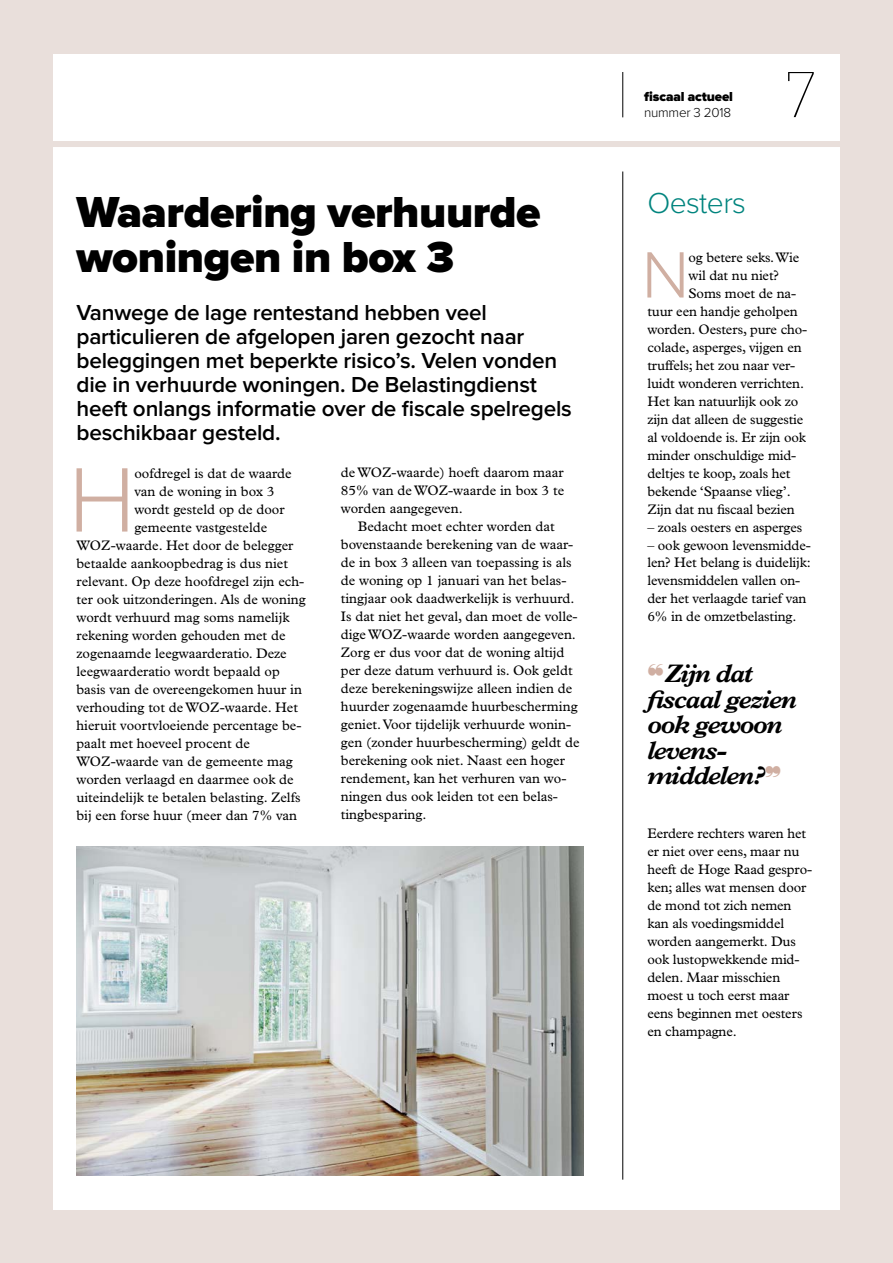
<style>
.page{position:relative;width:893px;height:1263px;background:#e9dfdb}
.page>*{position:absolute;margin:0;border:0;box-sizing:border-box;transform-origin:0 0}
.t1{font:300 94.8px "Proxima Nova";color:#d0afa2}
.t2{font:300 67.8px "Proxima Nova";color:#d0afa2}
.t3{font:100 63px "Glypha LT Std";color:#000}
.t4{font:900 45px/45px "Proxima Nova";letter-spacing:-.01em;color:#000}
.t5{font:300 30px "Proxima Nova";letter-spacing:-.02em;color:#00847e}
.t6{font:italic 700 25.5px/25.5px "Plantin Std";letter-spacing:-.05em;color:#000}
.t7{font:600 22.5px/24px "Proxima Nova";letter-spacing:-.01em;color:#000}
.t8{font:13.8px/18px "Plantin Std";color:#000}
.t9{font:900 13.5px/16.5px "Proxima Nova";letter-spacing:-.01em;color:#000}
.s1{font-weight:300}
.s2{color:#d0afa2}
</style>
<div class="page">
<div style="left:53px;top:54px;width:787px;height:1156px;background:#fff"></div>
<div style="left:0;top:141px;width:893px;height:6px;background:#e9dfdb"></div>
<img style="left:77px;top:846px;width:507px;height:330px">
<hr style="left:622px;top:72px;width:1px;height:45px;background:#000">
<hr style="left:622px;top:171px;width:1px;height:1008px;background:#000">
<p class="t4" style="left:77px;top:192px;width:466px">Waardering verhuurde woningen in box 3</p>
<p class="t7" style="left:77px;top:302px;width:497px">Vanwege de lage rentestand hebben veel particulieren de afgelopen jaren gezocht naar beleggingen met beperkte risico’s. Velen vonden die in verhuurde woningen. De Belastingdienst heeft onlangs informatie over de fiscale spelregels beschikbaar gesteld.</p>
<p class="t1" style="left:69px;top:457px;width:68px">H</p>
<p class="t8" style="left:134px;top:464px;width:159px">oofdregel is dat de waarde</p>
<p class="t8" style="left:341px;top:464px;width:224px">de WOZ-waarde) hoeft daarom maar</p>
<p class="t8" style="left:341px;top:482px;width:225px">85% van de WOZ-waarde in box 3 te</p>
<p class="t8" style="left:341px;top:500px;width:123px">worden aangegeven.</p>
<p class="t8" style="left:358px;top:518px;width:198px">Bedacht moet echter worden dat</p>
<p class="t8" style="left:341px;top:536px;width:234px">bovenstaande berekening van de waar-</p>
<p class="t8" style="left:341px;top:554px;width:232px">de in box 3 alleen van toepassing is als</p>
<p class="t8" style="left:341px;top:572px;width:227px">de woning op 1 januari van het belas-</p>
<p class="t8" style="left:341px;top:590px;width:235px">tingjaar ook daadwerkelijk is verhuurd.</p>
<p class="t8" style="left:341px;top:608px;width:238px">Is dat niet het geval, dan moet de volle-</p>
<p class="t8" style="left:341px;top:626px;width:237px">dige WOZ-waarde worden aangegeven.</p>
<p class="t8" style="left:341px;top:644px;width:225px">Zorg er dus voor dat de woning altijd</p>
<p class="t8" style="left:341px;top:662px;width:233px">per deze datum verhuurd is. Ook geldt</p>
<p class="t8" style="left:341px;top:680px;width:233px">deze berekeningswijze alleen indien de</p>
<p class="t8" style="left:341px;top:698px;width:238px">huurder zogenaamde huurbescherming</p>
<p class="t8" style="left:341px;top:716px;width:232px">geniet. Voor tijdelijk verhuurde wonin-</p>
<p class="t8" style="left:341px;top:734px;width:240px">gen (zonder huurbescherming) geldt de</p>
<p class="t8" style="left:341px;top:752px;width:225px">berekening ook niet. Naast een hoger</p>
<p class="t8" style="left:341px;top:770px;width:227px">rendement, kan het verhuren van wo-</p>
<p class="t8" style="left:341px;top:788px;width:219px">ningen dus ook leiden tot een belas-</p>
<p class="t8" style="left:341px;top:806px;width:87px">tingbesparing.</p>
<p class="t8" style="left:134px;top:482px;width:142px">van de woning in box 3</p>
<p class="t8" style="left:134px;top:500px;width:152px">wordt gesteld op de door</p>
<p class="t8" style="left:134px;top:518px;width:134px">gemeente vastgestelde</p>
<p class="t8" style="left:77px;top:536px;width:218px">WOZ-waarde. Het door de belegger</p>
<p class="t8" style="left:77px;top:554px;width:213px">betaalde aankoopbedrag is dus niet</p>
<p class="t8" style="left:77px;top:572px;width:229px">relevant. Op deze hoofdregel zijn ech-</p>
<p class="t8" style="left:77px;top:590px;width:231px">ter ook uitzonderingen. Als de woning</p>
<p class="t8" style="left:77px;top:608px;width:214px">wordt verhuurd mag soms namelijk</p>
<p class="t8" style="left:77px;top:626px;width:210px">rekening worden gehouden met de</p>
<p class="t8" style="left:77px;top:644px;width:212px">zogenaamde leegwaarderatio. Deze</p>
<p class="t8" style="left:77px;top:662px;width:205px">leegwaarderatio wordt bepaald op</p>
<p class="t8" style="left:77px;top:680px;width:227px">basis van de overeengekomen huur in</p>
<p class="t8" style="left:77px;top:698px;width:223px">verhouding tot de WOZ-waarde. Het</p>
<p class="t8" style="left:77px;top:716px;width:226px">hieruit voortvloeiende percentage be-</p>
<p class="t8" style="left:77px;top:734px;width:175px">paalt met hoeveel procent de</p>
<p class="t8" style="left:77px;top:752px;width:218px">WOZ-waarde van de gemeente mag</p>
<p class="t8" style="left:77px;top:770px;width:219px">worden verlaagd en daarmee ook de</p>
<p class="t8" style="left:77px;top:788px;width:225px">uiteindelijk te betalen belasting. Zelfs</p>
<p class="t8" style="left:77px;top:806px;width:222px">bij een forse huur (meer dan 7% van</p>
<p class="t9" style="left:644px;top:89px;width:90px">fiscaal actueel <span class="s1">nummer 3 2018</span></p>
<p class="t3" style="left:785px;top:58px;width:33px">7</p>
<p class="t5" style="left:647px;top:189px;width:100px">Oesters</p>
<p class="t2" style="left:642px;top:244px;width:49px">N</p>
<p class="t8" style="left:688px;top:248px;width:112px">og betere seks. Wie</p>
<p class="t8" style="left:688px;top:266px;width:92px">wil dat nu niet?</p>
<p class="t8" style="left:688px;top:284px;width:109px">Soms moet de na-</p>
<p class="t8" style="left:647px;top:302px;width:152px">tuur een handje geholpen</p>
<p class="t8" style="left:647px;top:320px;width:161px">worden. Oesters, pure cho-</p>
<p class="t8" style="left:647px;top:338px;width:156px">colade, asperges, vijgen en</p>
<p class="t8" style="left:647px;top:356px;width:149px">truffels; het zou naar ver-</p>
<p class="t8" style="left:647px;top:374px;width:158px">luidt wonderen verrichten.</p>
<p class="t8" style="left:647px;top:392px;width:152px">Het kan natuurlijk ook zo</p>
<p class="t8" style="left:647px;top:410px;width:157px">zijn dat alleen de suggestie</p>
<p class="t8" style="left:647px;top:428px;width:160px">al voldoende is. Er zijn ook</p>
<p class="t8" style="left:647px;top:446px;width:150px">minder onschuldige mid-</p>
<p class="t8" style="left:647px;top:464px;width:145px">deltjes te koop, zoals het</p>
<p class="t8" style="left:647px;top:482px;width:145px">bekende ‘Spaanse vlieg’.</p>
<p class="t8" style="left:647px;top:500px;width:149px">Zijn dat nu fiscaal bezien</p>
<p class="t8" style="left:647px;top:518px;width:156px">– zoals oesters en asperges</p>
<p class="t8" style="left:647px;top:536px;width:165px">– ook gewoon levensmidde&shy;len? Het belang is duidelijk: levensmiddelen vallen on&shy;der het verlaagde tarief van<br>6% in de omzetbelasting.</p>
<p class="t6" style="left:647px;top:661px;width:151px"><span class="s2">❝</span>Zijn dat fiscaal gezien ook gewoon levens&shy;middelen?</p>
<p class="t8" style="left:647px;top:824px;width:166px">Eerdere rechters waren het er niet over eens, maar nu heeft de Hoge Raad gespro&shy;ken; alles wat mensen door de mond tot zich nemen kan als voedingsmiddel worden aangemerkt. Dus ook lustopwekkende mid&shy;delen. Maar misschien moest u toch eerst maar eens beginnen met oesters en champagne.</p>
</div>
